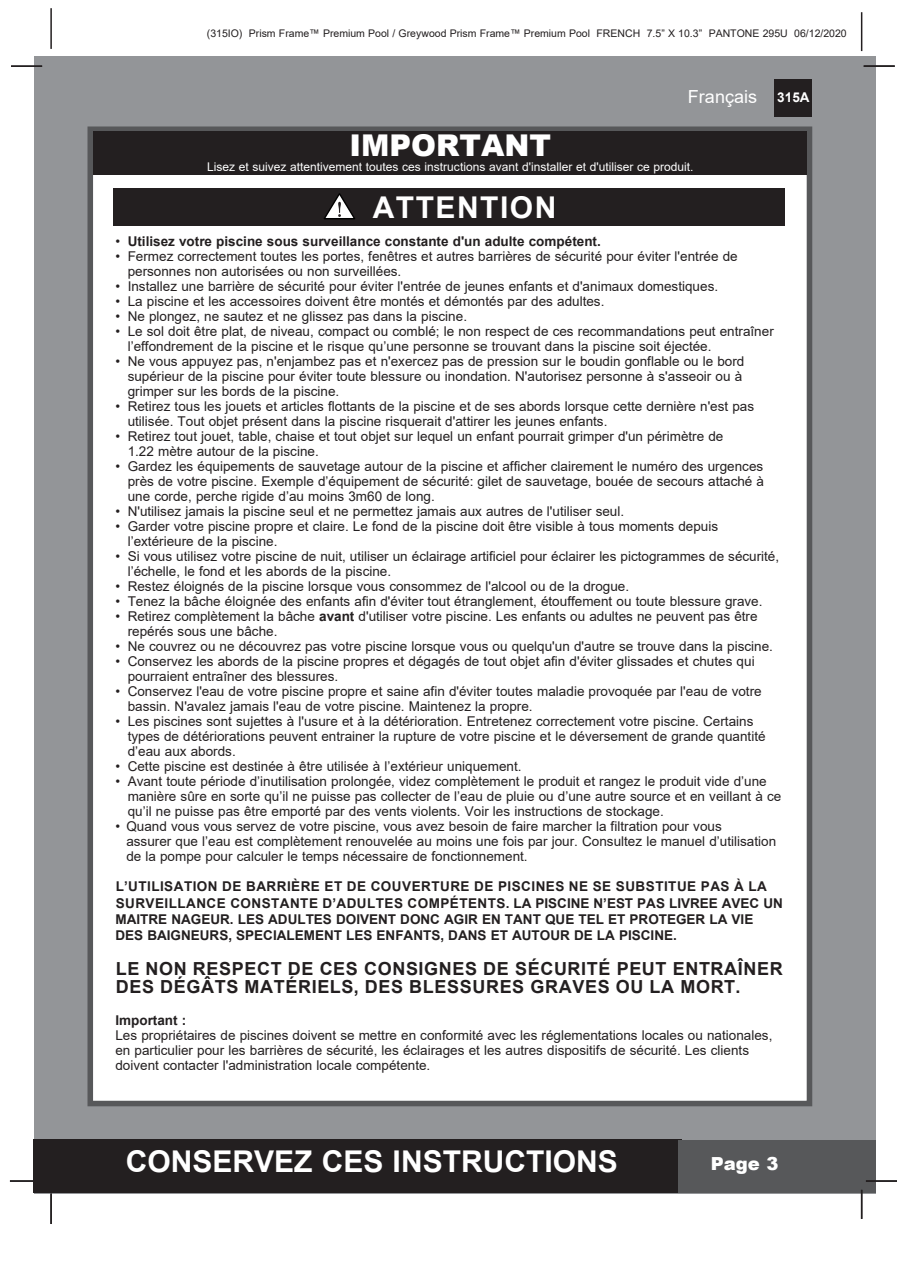
<style>
.page{position:relative;width:897px;height:1264px;background:#fff}
.page>*{position:absolute;margin:0;border:0;box-sizing:border-box;transform-origin:0 0}
.t1{font:700 30px "Arial";color:#fff}
.t2{font:900 30px "Arial";color:#fff}
.t3{font:700 30px "Arial";letter-spacing:.05em;color:#fff}
.t4{font:700 18px/18px "Arial";letter-spacing:.035em;color:#231f20}
.t5{font:18px "Arial";color:#fff}
.t6{font:900 18px "Arial";color:#fff}
.t7{font:13.5px/15px "Arial";color:#231f20}
.t8{font:700 13.5px/16.2px "Arial";color:#231f20}
.t9{font:700 13.5px "Arial";color:#fff}
.t10{font:12px "Arial";color:#fff}
.t11{font:10.5px "Arial";color:#231f20}
.s1{font-weight:400}
.s2{font-weight:700}
</style>
<div class="page">
<div style="left:34px;top:56px;width:841px;height:1137px;background:#939598"></div>
<div style="left:774px;top:79px;width:38px;height:38px;background:#231f20"></div>
<hr style="left:50px;top:8px;width:2px;height:41px;background:#231f20">
<hr style="left:860px;top:12px;width:2px;height:39px;background:#231f20">
<div style="left:33px;top:1140px;width:648px;height:53px;background:#231f20"></div>
<div style="left:678px;top:1140px;width:197px;height:53px;background:#57585a"></div>
<div style="left:87px;top:126px;width:725px;height:980px;background:#fff;border:6px solid #57585a"></div>
<div style="left:93px;top:131px;width:713px;height:44px;background:#231f20"></div>
<hr style="left:863px;top:65px;width:31px;height:2px;background:#231f20">
<hr style="left:865px;top:1180px;width:31px;height:1px;background:#231f20">
<hr style="left:860px;top:1189px;width:2px;height:30px;background:#231f20">
<hr style="left:50px;top:1193px;width:2px;height:31px;background:#231f20">
<hr style="left:10px;top:1180px;width:31px;height:1px;background:#231f20">
<hr style="left:11px;top:65px;width:31px;height:2px;background:#231f20">
<div style="left:113px;top:188px;width:671px;height:37px;background:#231f20"></div>
<svg style="left:324px;top:193px;width:31px;height:26px"></svg>
<p class="t11" style="left:207px;top:26px;width:641px">(315IO) Prism Frame™ Premium Pool / Greywood Prism Frame™ Premium Pool FRENCH 7.5” X 10.3” PANTONE 295U 06/12/2020</p>
<h2 class="t5" style="left:688px;top:84px;width:71px">Français</h2>
<h1 class="t2" style="left:349px;top:124px;width:203px">IMPORTANT</h1>
<p class="t10" style="left:207px;top:158px;width:488px">Lisez et suivez attentivement toutes ces instructions avant d'installer et d'utiliser ce produit.</p>
<h1 class="t3" style="left:372px;top:186px;width:185px">ATTENTION</h1>
<p class="t9" style="left:777px;top:88px;width:34px">315A</p>
<p class="t8" style="left:115px;top:233px;width:487px"><span class="s1">•</span> Utilisez votre piscine sous surveillance constante d'un adulte compétent.</p>
<p class="t7" style="left:128px;top:249px;width:611px;text-indent:-12px">• Fermez correctement toutes les portes, fenêtres et autres barrières de sécurité pour éviter l'entrée de personnes non autorisées ou non surveillées.</p>
<p class="t7" style="left:115px;top:279px;width:604px">• Installez une barrière de sécurité pour éviter l'entrée de jeunes enfants et d'animaux domestiques.</p>
<p class="t7" style="left:115px;top:294px;width:490px">• La piscine et les accessoires doivent être montés et démontés par des adultes.</p>
<p class="t7" style="left:115px;top:309px;width:353px">• Ne plongez, ne sautez et ne glissez pas dans la piscine.</p>
<p class="t7" style="left:128px;top:324px;width:647px;text-indent:-12px">• Le sol doit être plat, de niveau, compact ou comblé; le non respect de ces recommandations peut entraîner l’effondrement de la piscine et le risque qu’une personne se trouvant dans la piscine soit éjectée.</p>
<p class="t7" style="left:128px;top:354px;width:618px;text-indent:-12px">• Ne vous appuyez pas, n'enjambez pas et n'exercez pas de pression sur le boudin gonflable ou le bord supérieur de la piscine pour éviter toute blessure ou inondation. N'autorisez personne à s'asseoir ou à grimper sur les bords de la piscine.</p>
<p class="t7" style="left:128px;top:399px;width:628px;text-indent:-12px">• Retirez tous les jouets et articles flottants de la piscine et de ses abords lorsque cette dernière n'est pas utilisée. Tout objet présent dans la piscine risquerait d'attirer les jeunes enfants.</p>
<p class="t7" style="left:128px;top:429px;width:597px;text-indent:-12px">• Retirez tout jouet, table, chaise et tout objet sur lequel un enfant pourrait grimper d'un périmètre de<br>1.22 mètre autour de la piscine.</p>
<p class="t7" style="left:128px;top:459px;width:637px;text-align:justify;text-indent:-12px">• Gardez les équipements de sauvetage autour de la piscine et afficher clairement le numéro des urgences près de votre piscine. Exemple d’équipement de sécurité: gilet de sauvetage, bouée de secours attaché à une corde, perche rigide d’au moins 3m60 de long.</p>
<p class="t7" style="left:115px;top:504px;width:510px">• N'utilisez jamais la piscine seul et ne permettez jamais aux autres de l'utiliser seul.</p>
<p class="t7" style="left:128px;top:519px;width:592px;text-indent:-12px">• Garder votre piscine propre et claire. Le fond de la piscine doit être visible à tous moments depuis l’extérieure de la piscine.</p>
<p class="t7" style="left:128px;top:549px;width:653px;text-indent:-12px">• Si vous utilisez votre piscine de nuit, utiliser un éclairage artificiel pour éclairer les pictogrammes de sécurité, l’échelle, le fond et les abords de la piscine.</p>
<p class="t7" style="left:115px;top:579px;width:515px">• Restez éloignés de la piscine lorsque vous consommez de l'alcool ou de la drogue.</p>
<p class="t7" style="left:115px;top:594px;width:648px">• Tenez la bâche éloignée des enfants afin d'éviter tout étranglement, étouffement ou toute blessure grave.</p>
<p class="t7" style="left:128px;top:609px;width:631px;text-indent:-12px">• Retirez complètement la bâche <span class="s2">avant</span> d'utiliser votre piscine. Les enfants ou adultes ne peuvent pas être repérés sous une bâche.</p>
<p class="t7" style="left:115px;top:639px;width:659px">• Ne couvrez ou ne découvrez pas votre piscine lorsque vous ou quelqu'un d'autre se trouve dans la piscine.</p>
<p class="t7" style="left:128px;top:654px;width:628px;text-indent:-12px">• Conservez les abords de la piscine propres et dégagés de tout objet afin d'éviter glissades et chutes qui pourraient entraîner des blessures.</p>
<p class="t7" style="left:128px;top:684px;width:635px;text-indent:-12px">• Conservez l'eau de votre piscine propre et saine afin d'éviter toutes maladie provoquée par l'eau de votre bassin. N'avalez jamais l'eau de votre piscine. Maintenez la propre.</p>
<p class="t7" style="left:128px;top:714px;width:639px;text-indent:-12px">• Les piscines sont sujettes à l'usure et à la détérioration. Entretenez correctement votre piscine. Certains types de détériorations peuvent entrainer la rupture de votre piscine et le déversement de grande quantité d’eau aux abords.</p>
<p class="t7" style="left:115px;top:759px;width:407px">• Cette piscine est destinée à être utilisée à l’extérieur uniquement.</p>
<p class="t7" style="left:128px;top:774px;width:655px;text-indent:-12px">• Avant toute période d’inutilisation prolongée, videz complètement le produit et rangez le produit vide d’une manière sûre en sorte qu’il ne puisse pas collecter de l’eau de pluie ou d’une autre source et en veillant à ce qu’il ne puisse pas être emporté par des vents violents. Voir les instructions de stockage.</p>
<p class="t7" style="left:126px;top:819px;width:651px;text-indent:-11px">• Quand vous vous servez de votre piscine, vous avez besoin de faire marcher la filtration pour vous<br>assurer que l’eau est complètement renouvelée au moins une fois par jour. Consultez le manuel d’utilisation de la pompe pour calculer le temps nécessaire de fonctionnement.</p>
<p class="t8" style="left:115px;top:878px;width:669px">L’UTILISATION DE BARRIÈRE ET DE COUVERTURE DE PISCINES NE SE SUBSTITUE PAS À LA SURVEILLANCE CONSTANTE D’ADULTES COMPÉTENTS. LA PISCINE N’EST PAS LIVREE AVEC UN MAITRE NAGEUR. LES ADULTES DOIVENT DONC AGIR EN TANT QUE TEL ET PROTEGER LA VIE DES BAIGNEURS, SPECIALEMENT LES ENFANTS, DANS ET AUTOUR DE LA PISCINE.</p>
<h2 class="t4" style="left:116px;top:960px;width:668px">LE NON RESPECT DE CES CONSIGNES DE SÉCURITÉ PEUT ENTRAÎNER<br>DES DÉGÂTS MATÉRIELS, DES BLESSURES GRAVES OU LA MORT.</h2>
<p class="t8" style="left:115px;top:1012px;width:72px">Important :</p>
<p class="t7" style="left:115px;top:1028px;width:658px">Les propriétaires de piscines doivent se mettre en conformité avec les réglementations locales ou nationales, en particulier pour les barrières de sécurité, les éclairages et les autres dispositifs de sécurité. Les clients doivent contacter l'administration locale compétente.</p>
<h1 class="t1" style="left:126px;top:1140px;width:493px">CONSERVEZ CES INSTRUCTIONS</h1>
<h2 class="t6" style="left:710px;top:1150px;width:69px">Page 3</h2>
</div>
